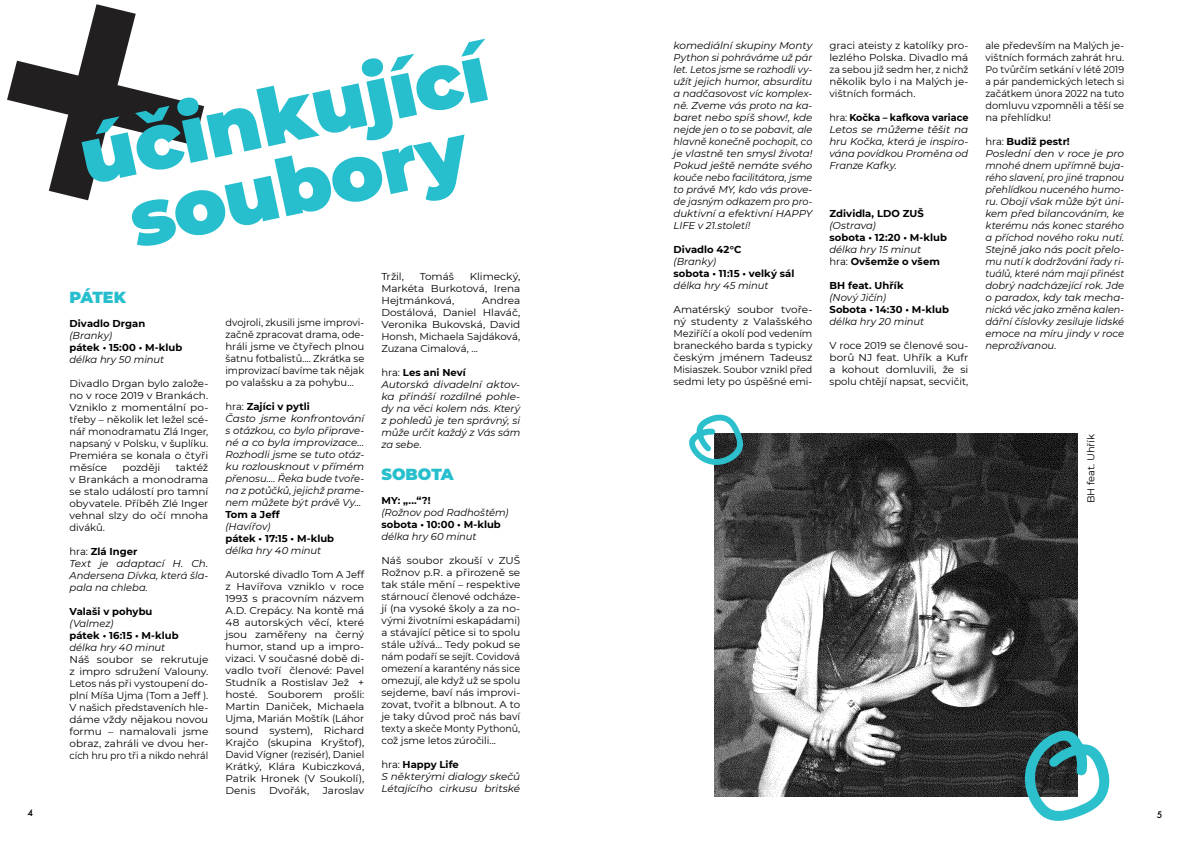
<style>
.page{position:relative;width:1191px;height:842px;background:#fff}
.page>*{position:absolute;margin:0;border:0;box-sizing:border-box;transform-origin:0 0}
.t1{font:900 78.6px/72.1px "Montserrat";color:#27bfcd;text-align:center}
.t2{font:900 16px "Montserrat";letter-spacing:-.005em;color:#27bfcd}
.t3{font:italic 10px/12px "Montserrat";letter-spacing:-.005em;color:#000;scale:1.05 1}
.t4{font:10px/12px "Montserrat";letter-spacing:-.005em;color:#000;text-align:justify;scale:1.05 1}
.t5{font:10px/12px "Montserrat";letter-spacing:-.005em;color:#000;text-align:justify}
.t6{font:700 10px "Montserrat";letter-spacing:.005em;color:#000}
.t7{font:italic 10px/12px "Montserrat";letter-spacing:-.005em;color:#000}
.t8{font:10px/12px "Montserrat";letter-spacing:-.005em;color:#000;text-align:justify;scale:1.04 1}
.t9{font:500 10px "Futura TOT";color:#000}
.s1{font-style:normal}
.s2{font-weight:700;font-style:normal}
</style>
<div class="page">
<svg style="left:7px;top:4px;width:197px;height:196px"></svg>
<img style="left:714px;top:434px;width:363px;height:363px">
<svg style="left:1024px;top:731px;width:85px;height:90px"></svg>
<svg style="left:689px;top:415px;width:54px;height:50px"></svg>
<h1 class="t1" style="left:72px;top:118px;width:415px;rotate:-12deg">účinkující soubory</h1>
<h2 class="t2" style="left:70px;top:286px;width:58px">PÁTEK</h2>
<p class="t6" style="left:70px;top:316px;width:77px">Divadlo Drgan</p>
<p class="t7" style="left:70px;top:329px;width:44px">(Branky)</p>
<p class="t6" style="left:70px;top:340px;width:114px">pátek • 15:00 • M-klub</p>
<p class="t7" style="left:70px;top:353px;width:96px">délka hry 50 minut</p>
<p class="t8" style="left:70px;top:377px;width:135px">Divadlo Drgan bylo založe&shy;no v roce 2019 v Brankách.<br>Vzniklo z momentální po&shy;třeby – několik let ležel scé&shy;nář monodramatu Zlá Inger, napsaný v Polsku, v šuplíku.<br>Premiéra se konala o čtyři měsíce</p>
<p class="t4" style="left:123px;top:461px;width:37px">později</p>
<p class="t4" style="left:70px;top:461px;width:134px;text-indent:106px">taktéž v Brankách a monodrama se stalo událostí pro tamní obyvatele. Příběh Zlé Inger vehnal slzy do očí mnoha diváků.</p>
<p class="t3" style="left:70px;top:545px;width:134px"><span class="s1">hra:</span> <span class="s2">Zlá Inger<br></span>Text je adaptací H. Ch.<br>Andersena Dívka, která šla&shy;pala na chleba.</p>
<p class="t6" style="left:70px;top:604px;width:84px">Valaši v pohybu</p>
<p class="t7" style="left:70px;top:617px;width:45px">(Valmez)</p>
<p class="t6" style="left:70px;top:628px;width:111px">pátek • 16:15 • M-klub</p>
<p class="t7" style="left:70px;top:641px;width:97px">délka hry 40 minut</p>
<p class="t4" style="left:70px;top:653px;width:134px">Náš soubor se rekrutuje z impro sdružení Valouny.<br>Letos nás při vystoupení do&shy;plní Míša Ujma (Tom a Jeff ).<br>V našich představeních hle&shy;dáme vždy nějakou novou formu – namalovali jsme obraz, zahráli ve dvou her&shy;cích hru pro tři a nikdo nehrál</p>
<p class="t5" style="left:225px;top:316px;width:140px">dvojroli, zkusili jsme improvi&shy;začně zpracovat drama, ode&shy;hráli jsme ve čtyřech plnou šatnu fotbalistů…. Zkrátka se improvizací bavíme tak nějak po valašsku a za pohybu…</p>
<p class="t3" style="left:225px;top:400px;width:134px"><span class="s1">hra:</span> <span class="s2">Zajíci v pytli<br></span>Často jsme konfrontování s otázkou, co bylo připrave&shy;né a co byla improvizace…<br>Rozhodli jsme se tuto otáz&shy;ku rozlousknout v přímém přenosu…. Řeka bude tvoře&shy;na z potůčků, jejichž prame&shy;nem můžete být právě Vy…</p>
<p class="t6" style="left:225px;top:507px;width:56px">Tom a Jeff</p>
<p class="t7" style="left:225px;top:520px;width:46px">(Havířov)</p>
<p class="t6" style="left:225px;top:531px;width:110px">pátek • 17:15 • M-klub</p>
<p class="t7" style="left:225px;top:544px;width:97px">délka hry 40 minut</p>
<p class="t5" style="left:225px;top:568px;width:140px">Autorské divadlo Tom A Jeff z Havířova vzniklo v roce 1993 s pracovním názvem A.D. Crepácy. Na kontě má 48 autorských věcí, které jsou zaměřeny na černý humor, stand up a impro&shy;vizaci. V současné době di&shy;vadlo tvoří členové: Pavel Studník a Rostislav Jež + hosté. Souborem prošli:<br>Martin Daniček, Michaela Ujma, Marián Moštík (Láhor sound system), Richard Krajčo (skupina Kryštof), David Vígner (rezisér), Daniel Krátký, Klára Kubiczková, Patrik Hronek (V Soukolí), Denis</p>
<p class="t4" style="left:269px;top:784px;width:40px">Dvořák,</p>
<p class="t4" style="left:323px;top:784px;width:41px">Jaroslav</p>
<p class="t4" style="left:381px;top:270px;width:23px">Tržil,</p>
<p class="t4" style="left:420px;top:270px;width:34px">Tomáš</p>
<p class="t4" style="left:381px;top:270px;width:134px;text-indent:88px">Klimecký, Markéta Burkotová, Irena Hejtmánková,</p>
<p class="t4" style="left:381px;top:294px;width:134px;text-indent:101px">Andrea Dostálová, Daniel Hlaváč, Veronika Bukovská, David Honsh, Michaela Sajdáková, Zuzana Cimalová, ...</p>
<p class="t3" style="left:381px;top:366px;width:134px"><span class="s1">hra:</span> <span class="s2">Les ani Neví<br></span>Autorská divadelní aktov&shy;ka přináší rozdílné pohle&shy;dy na věci kolem nás. Který z pohledů je ten správný, si může určit každý z Vás sám za sebe.</p>
<h2 class="t2" style="left:381px;top:462px;width:74px">SOBOTA</h2>
<p class="t6" style="left:381px;top:493px;width:51px">MY: „...“?!</p>
<p class="t7" style="left:381px;top:506px;width:128px">(Rožnov pod Radhoštěm)</p>
<p class="t6" style="left:381px;top:517px;width:121px">sobota • 10:00 • M-klub</p>
<p class="t7" style="left:381px;top:530px;width:97px">délka hry 60 minut</p>
<p class="t4" style="left:381px;top:554px;width:134px">Náš soubor zkouší v ZUŠ Rožnov p.R. a přirozeně se tak stále mění – respektive stárnoucí členové odcháze&shy;jí (na vysoké školy a za no&shy;vými životními eskapádami) a stávající pětice si to spolu stále užívá... Tedy pokud se nám podaří se sejít. Covidová omezení a karantény nás sice omezují, ale když už se spolu sejdeme, baví nás improvi&shy;zovat, tvořit a blbnout. A to je taky důvod proč nás baví texty a skeče Monty Pythonů, což jsme letos zúročili...</p>
<p class="t3" style="left:381px;top:758px;width:134px"><span class="s1">hra:</span> <span class="s2">Happy Life<br></span>S některými dialogy skečů<br>Létajícího cirkusu britské</p>
<p class="t3" style="left:673px;top:39px;width:134px;text-align:justify">komediální skupiny Monty Python si pohráváme už pár let. Letos jsme se rozhodli vy&shy;užít jejich humor, absurditu a nadčasovost víc komplex&shy;ně. Zveme vás proto na ka&shy;baret nebo spíš show!, kde nejde jen o to se pobavit, ale hlavně konečně pochopit, co je vlastně ten smysl života!<br>Pokud ještě nemáte svého kouče nebo facilitátora, jsme to právě MY, kdo vás prove&shy;de jasným odkazem pro pro&shy;duktivní a efektivní HAPPY LIFE v 21.století!</p>
<p class="t6" style="left:673px;top:243px;width:69px">Divadlo 42°C</p>
<p class="t7" style="left:673px;top:255px;width:44px">(Branky)</p>
<p class="t6" style="left:673px;top:267px;width:122px">sobota • 11:15 • velký sál</p>
<p class="t7" style="left:673px;top:279px;width:96px">délka hry 45 minut</p>
<p class="t4" style="left:673px;top:303px;width:134px">Amatérský soubor tvoře&shy;ný studenty z Valašského Meziříčí a okolí pod vedením braneckého barda s typicky českým jménem Tadeusz Misiaszek. Soubor vznikl před sedmi lety po úspěšné emi-</p>
<p class="t5" style="left:829px;top:39px;width:140px">graci ateisty z katolíky pro&shy;lezlého Polska. Divadlo má za sebou již sedm her, z nichž několik bylo i na Malých je&shy;vištních formách.</p>
<p class="t3" style="left:829px;top:111px;width:134px;text-align:justify"><span class="s1">hra:</span> <span class="s2">Kočka – kafkova variace </span>Letos se můžeme těšit na hru Kočka, která je inspiro&shy;vána povídkou Proměna od Franze Kafky.</p>
<p class="t6" style="left:829px;top:207px;width:96px">Zdividla, LDO ZUŠ</p>
<p class="t7" style="left:829px;top:219px;width:48px">(Ostrava)</p>
<p class="t6" style="left:829px;top:231px;width:119px">sobota • 12:20 • M-klub</p>
<p class="t7" style="left:829px;top:243px;width:112px">délka hry 15 minut <span class="s1">hra:</span> <span class="s2">Ovšemže o všem</span></p>
<p class="t6" style="left:829px;top:279px;width:76px">BH feat. Uhřík</p>
<p class="t7" style="left:829px;top:291px;width:58px">(Nový Jičín)</p>
<p class="t6" style="left:829px;top:303px;width:121px">Sobota • 14:30 • M-klub</p>
<p class="t7" style="left:829px;top:315px;width:96px">délka hry 20 minut</p>
<p class="t5" style="left:829px;top:339px;width:140px">V roce 2019 se členové sou&shy;borů NJ feat. Uhřík a Kufr a kohout domluvili, že si spolu chtějí napsat, secvičit,</p>
<p class="t5" style="left:985px;top:39px;width:140px">ale především na Malých je&shy;vištních formách zahrát hru.<br>Po tvůrčím setkání v létě 2019 a pár pandemických letech si začátkem února 2022 na tuto domluvu vzpomněli a těší se na přehlídku!</p>
<p class="t3" style="left:985px;top:135px;width:134px"><span class="s1">hra:</span> <span class="s2">Budiž pestr!<br></span>Poslední den v roce je pro mnohé dnem upřímně buja&shy;rého slavení, pro jiné trapnou přehlídkou nuceného humo&shy;ru. Obojí však může být úni&shy;kem před bilancováním, ke kterému nás konec starého a příchod nového roku nutí.<br>Stejně jako nás pocit přelo&shy;mu nutí k dodržování řady ri&shy;tuálů, které nám mají přinést dobrý nadcházející rok. Jde o paradox, kdy tak mecha&shy;nická věc jako změna kalen&shy;dářní číslovky zesiluje lidské emoce na míru jindy v roce neprožívanou.</p>
<p class="t5" style="left:1084px;top:503px;width:71px;rotate:-90deg">BH feat. Uhřík</p>
<p class="t9" style="left:27px;top:806px;width:7px">4</p>
<p class="t9" style="left:1156px;top:808px;width:7px">5</p>
</div>
